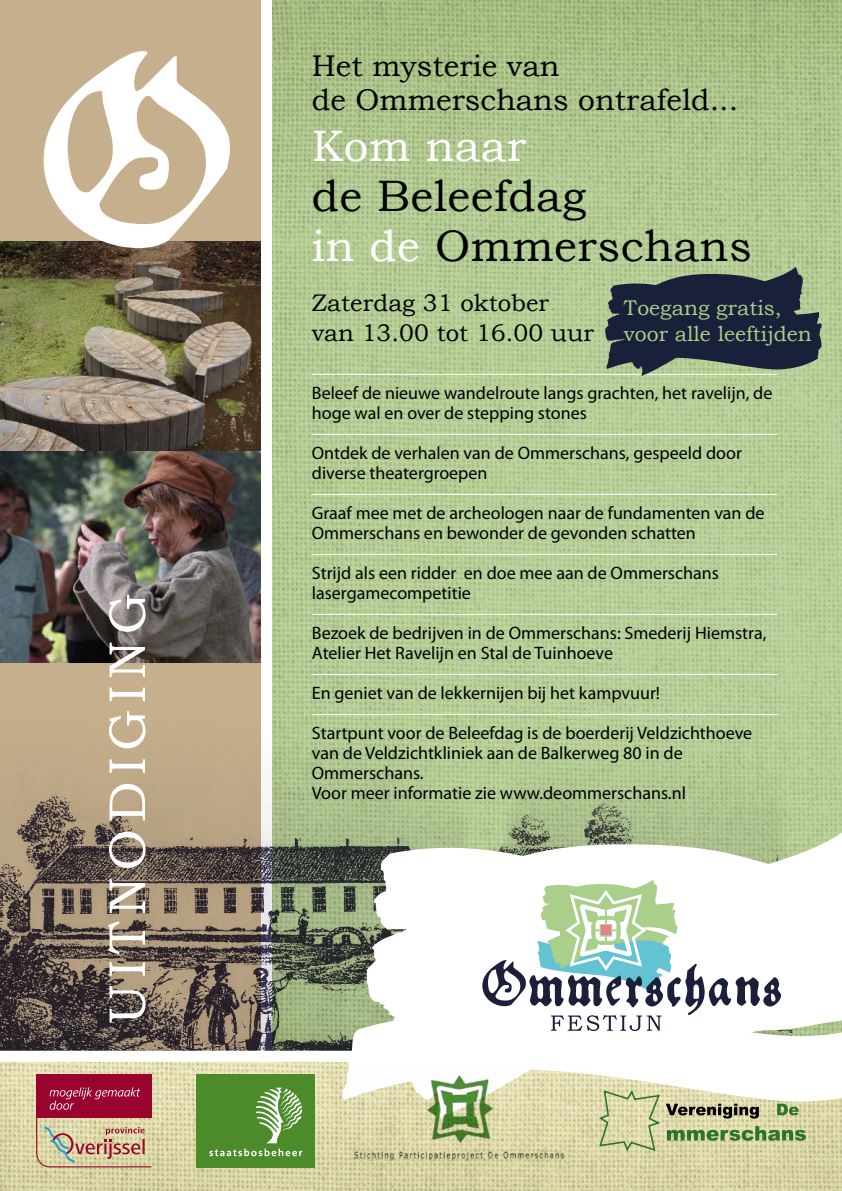
<style>
.page{position:relative;width:842px;height:1191px;background:#fff}
.page>*{position:absolute;margin:0;border:0;box-sizing:border-box;transform-origin:0 0}
.t1{font:52px "Bookman Old Style";letter-spacing:.12em;color:#fff}
.t2{font:44px/50px "Bookman Old Style";letter-spacing:.01em;color:#000}
.t3{font:44px "Bookman Old Style";letter-spacing:.01em;color:#fff}
.t4{font:30px/34px "Bookman Old Style";color:#000}
.t5{font:24px/30px "Bookman Old Style";color:#000}
.t6{font:21.2px/25.5px "Bookman Old Style";color:#aacf8a}
.t7{font:18px/20px "Myriad Pro";color:#000}
.s1{color:#fff}
</style>
<div class="page">
<img style="left:272px;top:0;width:570px;height:825px">
<div style="left:0;top:0;width:261px;height:241px;background:#c5af8c"></div>
<hr style="left:312px;top:374px;width:465px;height:1px;background:#fff">
<hr style="left:312px;top:434px;width:465px;height:1px;background:#fff">
<hr style="left:312px;top:494px;width:465px;height:1px;background:#fff">
<hr style="left:312px;top:554px;width:465px;height:1px;background:#fff">
<hr style="left:312px;top:614px;width:465px;height:1px;background:#fff">
<img style="left:0;top:241px;width:261px;height:387px">
<svg style="left:44px;top:51px;width:186px;height:197px"></svg>
<img style="left:0;top:628px;width:832px;height:422px">
<svg style="left:605px;top:267px;width:217px;height:109px;background:#424d52"></svg>
<img style="left:0;top:1061px;width:842px;height:130px">
<div style="left:196px;top:1074px;width:118px;height:93px;background:#4c8b2a"></div>
<svg style="left:209px;top:1087px;width:93px;height:69px"></svg>
<svg style="left:597px;top:1103px;width:209px;height:50px;background:#bcc491"></svg>
<div style="left:36px;top:1073px;width:115px;height:44px;background:#99042f"></div>
<svg style="left:36px;top:1117px;width:115px;height:50px;background:#ccb897"></svg>
<svg style="left:49px;top:1087px;width:91px;height:22px"></svg>
<svg style="left:366px;top:845px;width:116px;height:84px"></svg>
<svg style="left:340px;top:929px;width:502px;height:174px"></svg>
<svg style="left:376px;top:954px;width:373px;height:165px"></svg>
<svg style="left:482px;top:825px;width:360px;height:206px"></svg>
<img style="left:329px;top:1070px;width:262px;height:97px">
<h1 class="t1" style="left:97px;top:1024px;width:433px;rotate:-90deg">UITNODIGING</h1>
<h3 class="t4" style="left:312px;top:49px;width:428px">Het mysterie van<br>de Ommerschans ontrafeld...</h3>
<h2 class="t3" style="left:312px;top:120px;width:216px">Kom naar</h2>
<h2 class="t2" style="left:312px;top:170px;width:442px">de Beleefdag<br><span class="s1">in de</span> Ommerschans</h2>
<h3 class="t5" style="left:312px;top:287px;width:284px">Zaterdag 31 oktober van 13.00 tot 16.00 uur</h3>
<p class="t6" style="left:624px;top:295px;width:189px">Toegang gratis, voor alle leeftijden</p>
<p class="t7" style="left:312px;top:383px;width:462px">Beleef de nieuwe wandelroute langs grachten, het ravelijn, de hoge wal en over de stepping stones</p>
<p class="t7" style="left:312px;top:443px;width:431px">Ontdek de verhalen van de Ommerschans, gespeeld door diverse theatergroepen</p>
<p class="t7" style="left:312px;top:503px;width:454px">Graaf mee met de archeologen naar de fundamenten van de<br>Ommerschans en bewonder de gevonden schatten</p>
<p class="t7" style="left:312px;top:563px;width:409px">Strijd als een ridder en doe mee aan de Ommerschans lasergamecompetitie</p>
<p class="t7" style="left:312px;top:623px;width:456px">Bezoek de bedrijven in de Ommerschans: Smederij Hiemstra,<br>Atelier Het Ravelijn en Stal de Tuinhoeve</p>
<p class="t7" style="left:312px;top:683px;width:350px">En geniet van de lekkernijen bij het kampvuur!</p>
<p class="t7" style="left:312px;top:723px;width:442px">Startpunt voor de Beleefdag is de boerderij Veldzichthoeve van de Veldzichtkliniek aan de Balkerweg 80 in de Ommerschans.<br>Voor meer informatie zie www.deommerschans.nl</p>
</div>
